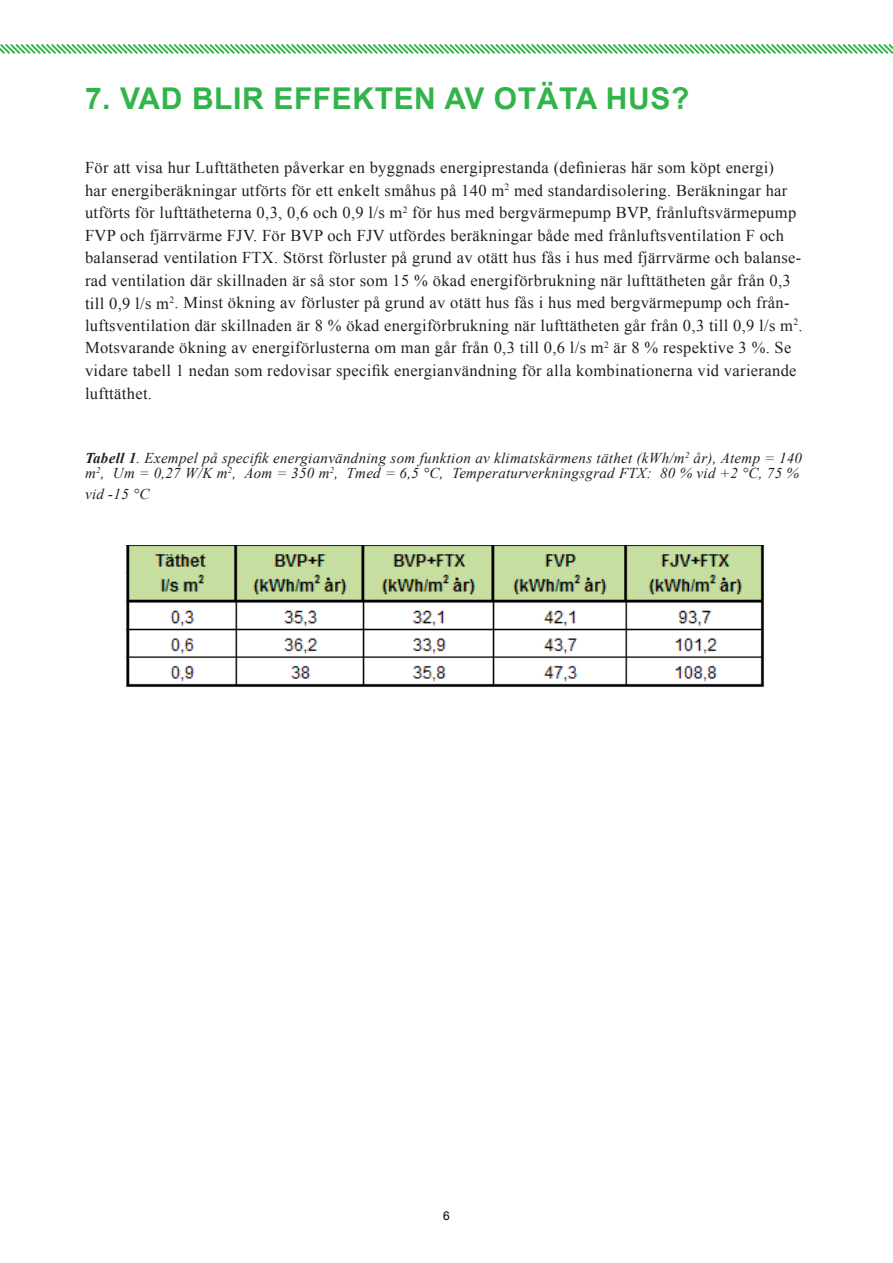
<style>
.page{position:relative;width:893px;height:1263px;background:#fff}
.page>*{position:absolute;margin:0;border:0;box-sizing:border-box;transform-origin:0 0}
.t1{font:700 30px "Arial";letter-spacing:.02em;color:#31b44a}
.t2{font:16.5px/22.5px "Times New Roman";letter-spacing:.02em;color:#231f20}
.t3{font:italic 15px/15px "Times New Roman";letter-spacing:.02em;color:#231f20}
.t4{font:12px "Arial";color:#000}
.s1{font-weight:700}
</style>
<div class="page">
<img style="left:125px;top:545px;width:639px;height:142px">
<svg style="left:0;top:44px;width:893px;height:10px"></svg>
<p class="t1" style="left:85px;top:78px;width:606px">7. VAD BLIR EFFEKTEN AV OTÄTA HUS?</p>
<p class="t2" style="left:85px;top:156px;width:719px">För att visa hur Lufttätheten påverkar en byggnads energiprestanda (definieras här som köpt energi)<br>har energiberäkningar utförts för ett enkelt småhus på 140 m<sup>2</sup> med standardisolering. Beräkningar har utförts för lufttätheterna 0,3, 0,6 och 0,9 l/s m<sup>2</sup> för hus med bergvärmepump BVP, frånluftsvärmepump FVP och fjärrvärme FJV. För BVP och FJV utfördes beräkningar både med frånluftsventilation F och balanserad ventilation FTX. Störst förluster på grund av otätt hus fås i hus med fjärrvärme och balanse&shy;rad ventilation där skillnaden är så stor som 15 % ökad energiförbrukning när lufttätheten går från 0,3 till 0,9 l/s m<sup>2</sup>. Minst ökning av förluster på grund av otätt hus fås i hus med bergvärmepump och från&shy;luftsventilation där skillnaden är 8 % ökad energiförbrukning när lufttätheten går från 0,3 till 0,9 l/s m<sup>2</sup>.<br>Motsvarande ökning av energiförlusterna om man går från 0,3 till 0,6 l/s m<sup>2</sup> är 8 % respektive 3 %. Se vidare tabell 1 nedan som redovisar specifik energianvändning för alla kombinationerna vid varierande lufttäthet.</p>
<p class="t3" style="left:85px;top:450px;width:719px"><span class="s1">Tabell 1</span>. Exempel på specifik energianvändning som funktion av klimatskärmens täthet (kWh/m<sup>2</sup> år), Atemp = 140 m<sup>2</sup>, Um = 0,27 W/K m<sup>2</sup>, Aom = 350 m<sup>2</sup>, Tmed = 6,5 °C, Temperaturverkningsgrad FTX: 80 % vid +2 °C, 75 %</p>
<p class="t3" style="left:85px;top:486px;width:66px">vid -15 °C</p>
<p class="t4" style="left:443px;top:1207px;width:8px">6</p>
</div>
